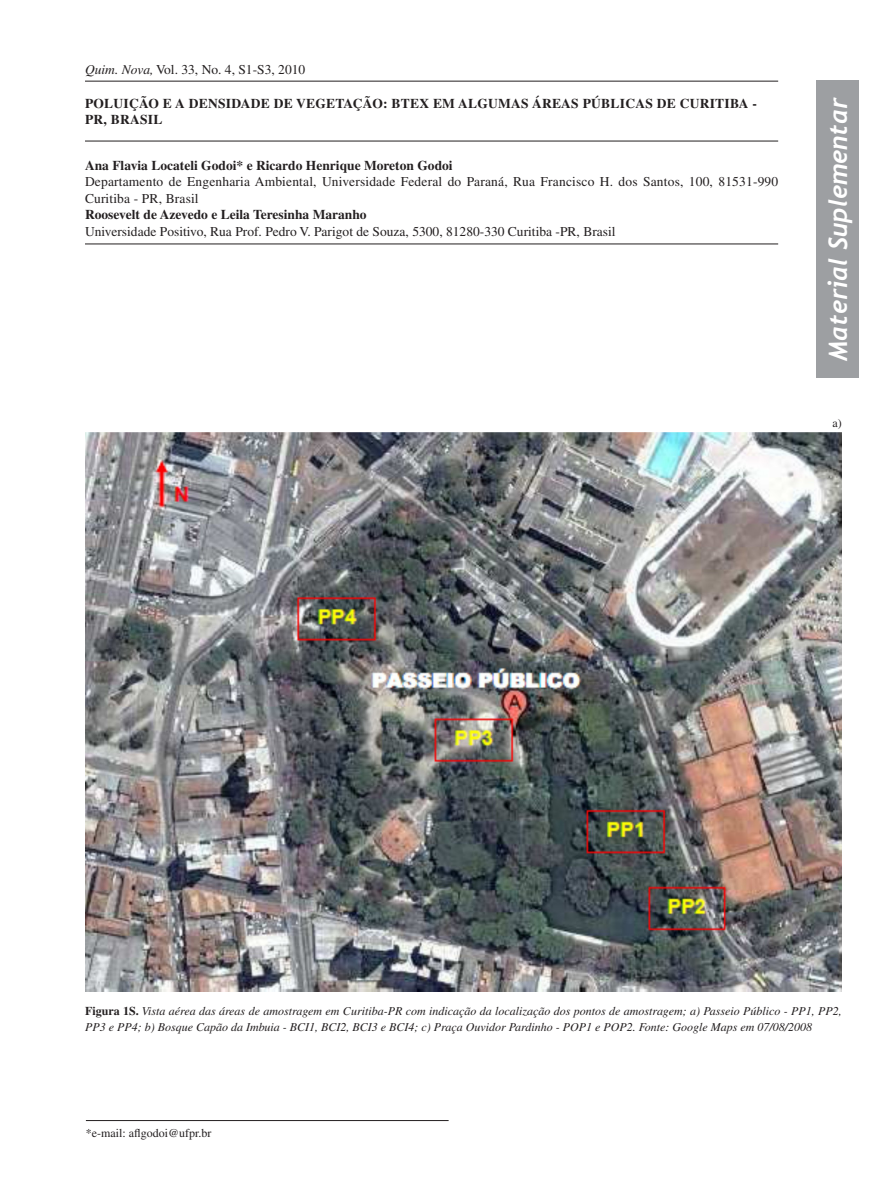
<style>
.page{position:relative;width:893px;height:1191px;background:#fff}
.page>*{position:absolute;margin:0;border:0;box-sizing:border-box;transform-origin:0 0}
.Bibliografia{font:italic 700 25.5px "Trebuchet";color:#fff}
.Endereços{font:13.5px/16.5px "Times";letter-spacing:.01em;color:#231f20}
.Autores{font:700 13.5px "Times";color:#231f20}
.Recebido{font:13.5px "Times";color:#231f20}
.Título{font:700 13.5px/16.5px "Times";letter-spacing:.02em;color:#231f20}
.Figura{font:italic 12px/16.5px "Times";color:#231f20}
.Rodapé{font:12px "Times";color:#231f20}
.Tabela-título{font:12px "Times";color:#231f20}
.s1{font-style:italic}
.s2{font-weight:700;font-style:normal}
</style>
<div class="page">
<div style="left:816px;top:81px;width:43px;height:297px;background:#9d9fa2"></div>
<hr style="left:86px;top:1120px;width:363px;height:1px;background:#231f20">
<hr style="left:85px;top:81px;width:693px;height:1px;background:#231f20">
<hr style="left:85px;top:141px;width:693px;height:1px;background:#231f20">
<hr style="left:85px;top:243px;width:693px;height:1px;background:#231f20">
<img style="left:85px;top:433px;width:757px;height:558px">
<p class="Endereços" style="left:85px;top:61px;width:222px"><span class="s1">Quim. Nova,</span> Vol. 33, No. 4, S1-S3, 2010</p>
<p class="Título" style="left:85px;top:95px;width:674px">POLUIÇÃO E A DENSIDADE DE VEGETAÇÃO: BTEX EM ALGUMAS ÁREAS PÚBLICAS DE CURITIBA -<br>PR, BRASIL</p>
<p class="Autores" style="left:85px;top:157px;width:369px">Ana Flavia Locateli Godoi* e Ricardo Henrique Moreton Godoi</p>
<p class="Endereços" style="left:85px;top:173px;width:695px">Departamento de Engenharia Ambiental, Universidade Federal do Paraná, Rua Francisco H. dos Santos, 100, 81531-990<br>Curitiba - PR, Brasil</p>
<p class="Autores" style="left:85px;top:207px;width:283px">Roosevelt de Azevedo e Leila Teresinha Maranho</p>
<p class="Recebido" style="left:85px;top:224px;width:532px">Universidade Positivo, Rua Prof. Pedro V. Parigot de Souza, 5300, 81280-330 Curitiba -PR, Brasil</p>
<p class="Bibliografia" style="left:822px;top:361px;width:265px;rotate:-90deg">Material Suplementar</p>
<p class="Tabela-título" style="left:833px;top:417px;width:11px">a)</p>
<p class="Figura" style="left:85px;top:1002px;width:758px"><span class="s2">Figura 1S.</span> Vista aérea das áreas de amostragem em Curitiba-PR com indicação da localização dos pontos de amostragem; a) Passeio Público - PP1, PP2,<br>PP3 e PP4; b) Bosque Capão da Imbuia - BCI1, BCI2, BCI3 e BCI4; c) Praça Ouvidor Pardinho - POP1 e POP2. Fonte: Google Maps em 07/08/2008</p>
<p class="Rodapé" style="left:86px;top:1126px;width:127px">*e-mail: aflgodoi@ufpr.br</p>
</div>
